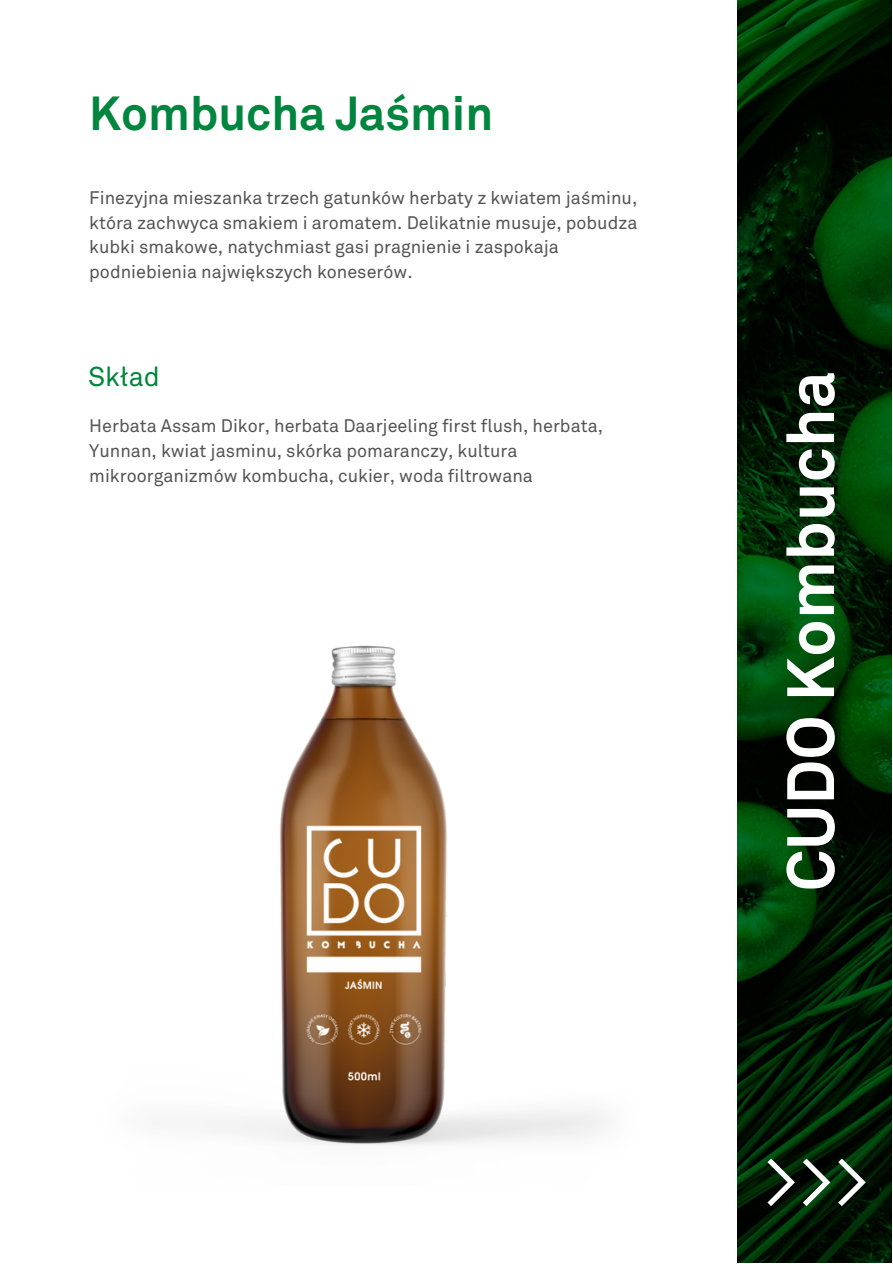
<style>
.page{position:relative;width:893px;height:1264px;background:#fff}
.page>*{position:absolute;margin:0;border:0;box-sizing:border-box;transform-origin:0 0}
.t1{font:75px "Akkurat Pro";color:#fff}
.t2{font:700 66px "Akkurat Pro";color:#fff}
.t3{font:700 47.25px "Akkurat Pro";color:#00853f}
.t4{font:27px "Akkurat Pro";color:#00853f}
.t5{font:18px/24.8px "Akkurat Pro";color:#545454}
</style>
<div class="page">
<img style="left:737px;top:0;width:154px;height:1262px">
<img style="left:176px;top:645px;width:431px;height:501px">
<h3 class="t3" style="left:89px;top:92px;width:405px">Kombucha Jaśmin</h3>
<p class="t5" style="left:89px;top:186px;width:549px">Finezyjna mieszanka trzech gatunków herbaty z kwiatem jaśminu, która zachwyca smakiem i aromatem. Delikatnie musuje, pobudza kubki smakowe, natychmiast gasi pragnienie i zaspokaja podniebienia największych koneserów.</p>
<h3 class="t4" style="left:88px;top:364px;width:73px">Skład</h3>
<p class="t5" style="left:89px;top:415px;width:515px">Herbata Assam Dikor, herbata Daarjeeling first flush, herbata,<br>Yunnan, kwiat jasminu, skórka pomaranczy, kultura mikroorganizmów kombucha, cukier, woda filtrowana</p>
<h2 class="t2" style="left:782px;top:891px;width:521px;rotate:-90deg">CUDO Kombucha</h2>
<h1 class="t1" style="left:763px;top:1146px;width:108px">&gt;&gt;&gt;</h1>
</div>
